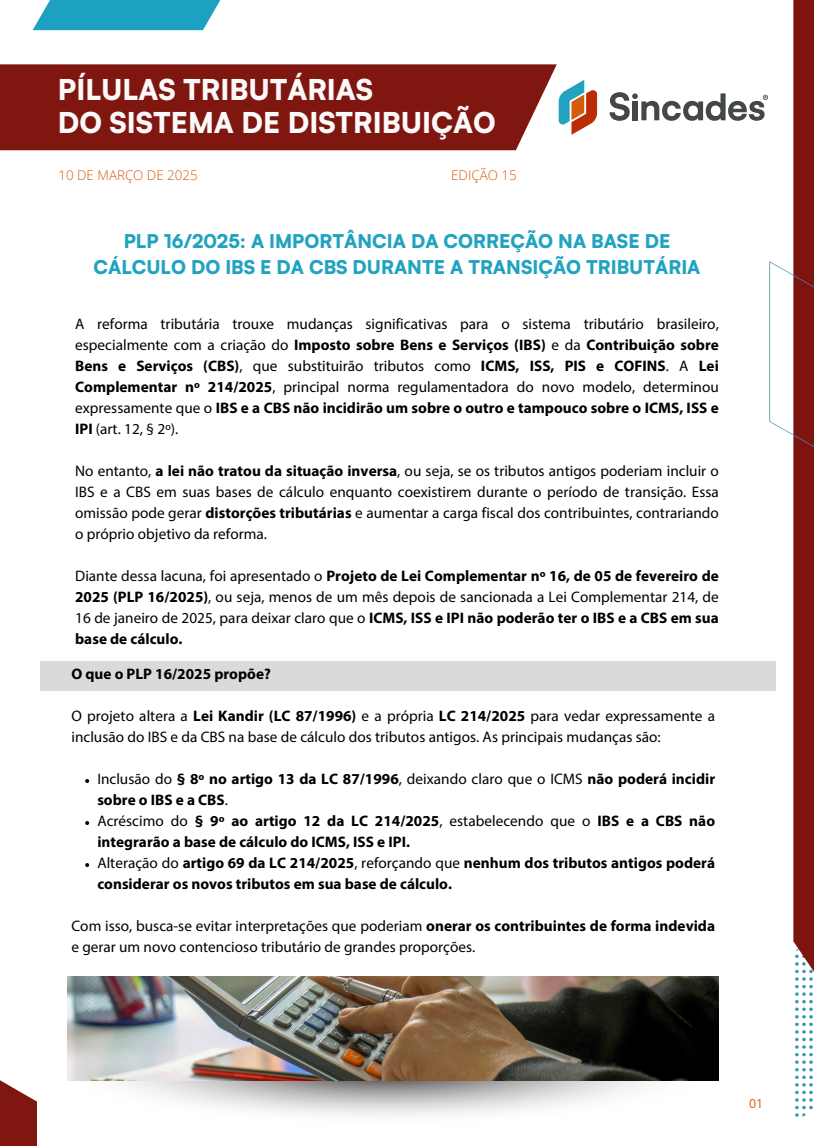
<style>
.page{position:relative;width:814px;height:1146px;background:#fff}
.page>*{position:absolute;margin:0;border:0;box-sizing:border-box;transform-origin:0 0}
.t1{font:900 28.44px/33.4px "Satoshi";color:#fbf9f9}
.t2{font:900 18.81px/26.2px "Satoshi";color:#21a3c0;text-align:center}
.t3{font:15.22px/21px "Myriad Pro";color:#000;text-align:justify}
.t4{font:700 15.22px/21px "Myriad Pro";color:#000}
.t5{font:300 13.39px "Open Sans";color:#d45a0c}
.t6{font:12.42px "Open Sans";color:#d45a0c}
.s1{font-weight:700}
.s2{font-weight:400}
</style>
<div class="page">
<svg style="left:0;top:1080px;width:37px;height:65px;fill:#7f1710"></svg>
<svg style="left:33px;top:0;width:187px;height:30px"></svg>
<div style="left:0;top:64px;width:557px;height:86px;background:#7f1710"></div>
<svg style="left:559px;top:80px;width:38px;height:55px"></svg>
<svg style="left:609px;top:92px;width:157px;height:29px"></svg>
<img style="left:766px;top:0;width:48px;height:1117px">
<div style="left:40px;top:661px;width:736px;height:29px;background:#d9dbdb"></div>
<img style="left:89px;top:1080px;width:608px;height:35px">
<svg style="left:85px;top:779px;width:4px;height:3px"></svg>
<svg style="left:85px;top:821px;width:4px;height:3px"></svg>
<svg style="left:85px;top:863px;width:4px;height:3px"></svg>
<img style="left:68px;top:976px;width:651px;height:104px">
<h4 class="t1" style="left:58px;top:72px;width:439px">PÍLULAS TRIBUTÁRIAS<br>DO SISTEMA DE DISTRIBUIÇÃO</h4>
<h3 class="t5" style="left:58px;top:165px;width:141px">10 DE MARÇO DE 2025</h3>
<h4 class="t5" style="left:451px;top:165px;width:67px">EDIÇÃO 15</h4>
<h4 class="t2" style="left:93px;top:228px;width:608px">PLP 16/2025: A IMPORTÂNCIA DA CORREÇÃO NA BASE DE<br>CÁLCULO DO IBS E DA CBS DURANTE A TRANSIÇÃO TRIBUTÁRIA</h4>
<p class="t3" style="left:75px;top:314px;width:645px">A reforma tributária trouxe mudanças significativas para o sistema tributário brasileiro, especialmente com a criação do <span class="s1">Imposto sobre Bens e Serviços (IBS)</span> e da <span class="s1">Contribuição sobre Bens e Serviços (CBS)</span>, que substituirão tributos como <span class="s1">ICMS, ISS, PIS e COFINS</span>. A <span class="s1">Lei Complementar nº 214/2025</span>, principal norma regulamentadora do novo modelo, determinou expressamente que o <span class="s1">IBS e a CBS não incidirão um sobre o outro e tampouco sobre o ICMS, ISS e IPI</span> (art. 12, § 2º).</p>
<p class="t3" style="left:75px;top:461px;width:645px">No entanto, <span class="s1">a lei não tratou da situação inversa</span>, ou seja, se os tributos antigos poderiam incluir o IBS e a CBS em suas bases de cálculo enquanto coexistirem durante o período de transição. Essa omissão pode gerar <span class="s1">distorções tributárias</span> e aumentar a carga fiscal dos contribuintes, contrariando o próprio objetivo da reforma.</p>
<h4 class="t3" style="left:75px;top:566px;width:645px">Diante dessa lacuna, foi apresentado o <span class="s1">Projeto de Lei Complementar nº 16, de 05 de fevereiro de 2025 (PLP 16/2025)</span>, ou seja, menos de um mês depois de sancionada a Lei Complementar 214, de 16 de janeiro de 2025, para deixar claro que o <span class="s1">ICMS, ISS e IPI não poderão ter o IBS e a CBS em sua base de cálculo.</span></h4>
<p class="t4" style="left:71px;top:664px;width:201px">O que o PLP 16/2025 propõe?</p>
<h1 class="t3" style="left:71px;top:706px;width:645px">O projeto altera a <span class="s1">Lei Kandir (LC 87/1996)</span> e a própria <span class="s1">LC 214/2025</span> para vedar expressamente a inclusão do IBS e da CBS na base de cálculo dos tributos antigos. As principais mudanças são:</h1>
<p class="t4" style="left:97px;top:769px;width:619px"><span class="s2">Inclusão do</span> § 8º no artigo 13 da LC 87/1996<span class="s2">, deixando claro que o ICMS</span> não poderá incidir sobre o IBS e a CBS<span class="s2">.</span></p>
<p class="t4" style="left:97px;top:811px;width:619px"><span class="s2">Acréscimo do</span> § 9º ao artigo 12 da LC 214/2025<span class="s2">, estabelecendo que o</span> IBS e a CBS não integrarão a base de cálculo do ICMS, ISS e IPI.</p>
<h2 class="t4" style="left:97px;top:853px;width:619px"><span class="s2">Alteração do</span> artigo 69 da LC 214/2025<span class="s2">, reforçando que</span> nenhum dos tributos antigos poderá considerar os novos tributos em sua base de cálculo.</h2>
<h4 class="t3" style="left:71px;top:916px;width:645px">Com isso, busca-se evitar interpretações que poderiam <span class="s1">onerar os contribuintes de forma indevida </span>e gerar um novo contencioso tributário de grandes proporções.</h4>
<p class="t6" style="left:749px;top:1094px;width:16px">01</p>
</div>
